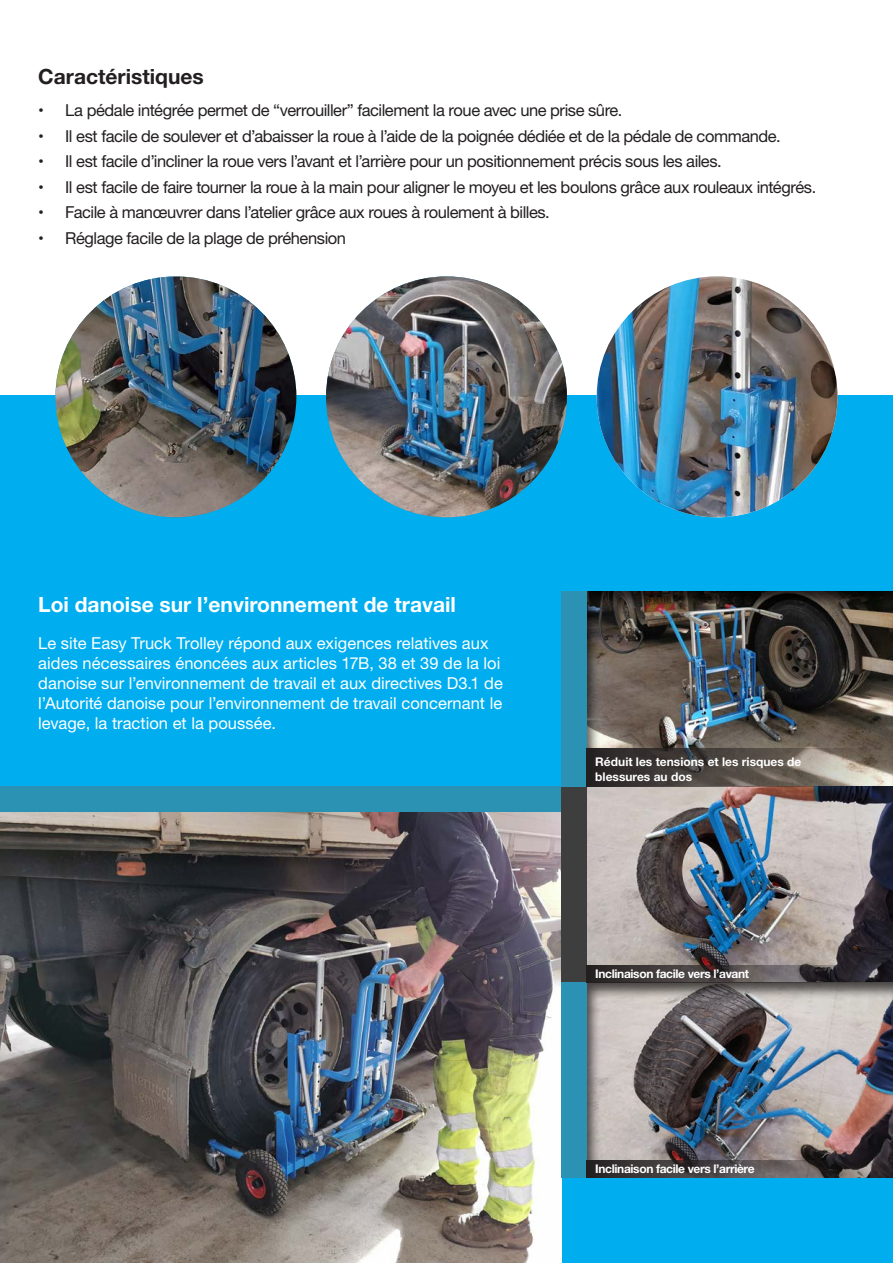
<style>
.page{position:relative;width:893px;height:1263px;background:#fff}
.page>*{position:absolute;margin:0;border:0;box-sizing:border-box;transform-origin:0 0}
.Highlight_Text{font:700 21px "Helvetica Neue";color:#fff}
.Highlight_Text-2{font:700 21px "Helvetica Neue";color:#231f20}
.t1{font:16.5px "Helvetica Neue";letter-spacing:-.03em;color:#231f20}
.Highlight_Text-3{font:16.5px/19.8px "Helvetica Neue";color:#fff}
.t2{font:700 12px "Helvetica Neue";letter-spacing:-.03em;color:#fff}
.t3{font:700 12px "Helvetica Neue";color:#fff}
</style>
<div class="page">
<div style="left:0;top:395px;width:893px;height:868px;background:#00aeef"></div>
<img style="left:587px;top:787px;width:306px;height:178px">
<div style="left:586px;top:589px;width:307px;height:198px;background:#231f20;opacity:.75"></div>
<div style="left:586px;top:982px;width:307px;height:198px;background:#231f20;opacity:.75"></div>
<img style="left:55px;top:276px;width:241px;height:241px;border-radius:120px">
<img style="left:326px;top:276px;width:241px;height:241px;border-radius:120px">
<img style="left:597px;top:276px;width:240px;height:241px;border-radius:120px">
<img style="left:0;top:812px;width:561px;height:451px">
<div style="left:0;top:787px;width:561px;height:25px;background:#2c92b4"></div>
<div style="left:561px;top:787px;width:26px;height:195px;background:#3e3e3f"></div>
<div style="left:561px;top:982px;width:26px;height:196px;background:#2c92b4"></div>
<div style="left:561px;top:591px;width:26px;height:196px;background:#2c92b4"></div>
<svg style="left:587px;top:748px;width:306px;height:39px;background:#635c55"></svg>
<svg style="left:587px;top:965px;width:306px;height:17px;background:#413c3e"></svg>
<svg style="left:587px;top:1161px;width:306px;height:17px;background:#484343"></svg>
<p class="Highlight_Text-2" style="left:38px;top:60px;width:167px">Caractéristiques</p>
<p class="t1" style="left:38px;top:99px;width:586px">• La pédale intégrée permet de “verrouiller” facilement la roue avec une prise sûre.</p>
<p class="t1" style="left:38px;top:124px;width:744px">• Il est facile de soulever et d’abaisser la roue à l’aide de la poignée dédiée et de la pédale de commande.</p>
<p class="t1" style="left:38px;top:150px;width:685px">• Il est facile d’incliner la roue vers l’avant et l’arrière pour un positionnement précis sous les ailes.</p>
<p class="t1" style="left:38px;top:175px;width:779px">• Il est facile de faire tourner la roue à la main pour aligner le moyeu et les boulons grâce aux rouleaux intégrés.</p>
<p class="t1" style="left:38px;top:201px;width:513px">• Facile à manœuvrer dans l’atelier grâce aux roues à roulement à billes.</p>
<p class="t1" style="left:38px;top:226px;width:309px">• Réglage facile de la plage de préhension</p>
<p class="Highlight_Text" style="left:38px;top:588px;width:419px">Loi danoise sur l’environnement de travail</p>
<p class="Highlight_Text-3" style="left:38px;top:634px;width:466px">Le site Easy Truck Trolley répond aux exigences relatives aux aides nécessaires énoncées aux articles 17B, 38 et 39 de la loi danoise sur l’environnement de travail et aux directives D3.1 de l’Autorité danoise pour l’environnement de travail concernant le levage, la traction et la poussée.</p>
<p class="t3" style="left:595px;top:752px;width:208px">Réduit les tensions et les risques de</p>
<p class="t3" style="left:595px;top:767px;width:98px">blessures au dos</p>
<p class="t2" style="left:595px;top:964px;width:155px">Inclinaison facile vers l’avant</p>
<p class="t2" style="left:595px;top:1159px;width:161px">Inclinaison facile vers l’arrière</p>
</div>
